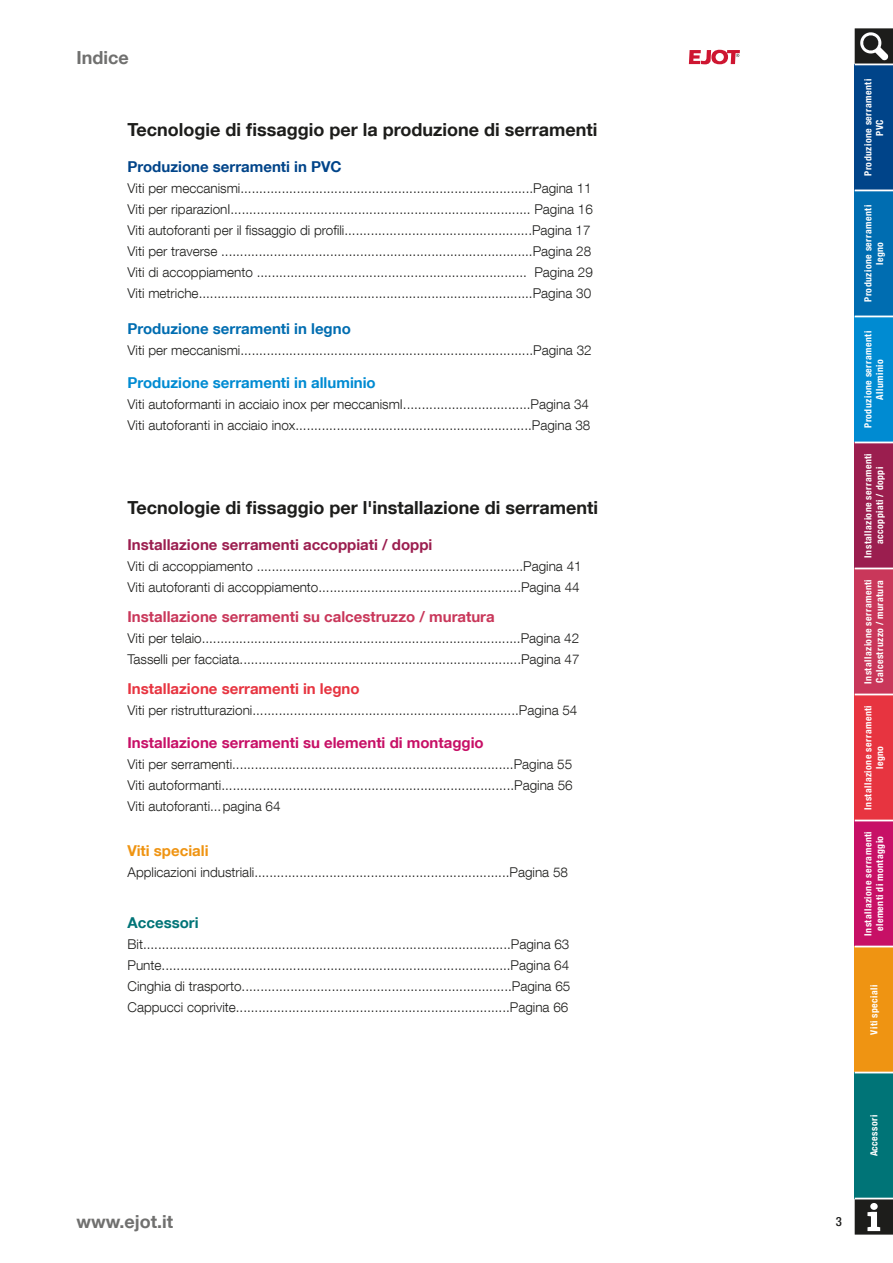
<style>
.page{position:relative;width:893px;height:1263px;background:#fff}
.page>*{position:absolute;margin:0;border:0;box-sizing:border-box;transform-origin:0 0}
.t1{font:700 18px "Helvetica Neue LT Com";color:#1d1d1b}
.t2{font:700 18px "Helvetica Neue LT Com";color:#70706f}
.t3{font:700 15px "Helvetica Neue LT Com";color:#c9375a}
.t4{font:700 15px "Helvetica Neue LT Com";color:#c71066}
.t5{font:700 15px "Helvetica Neue LT Com";color:#9b1e4f}
.t6{font:700 15px "Helvetica Neue LT Com";color:#008bd2}
.t7{font:700 15px "Helvetica Neue LT Com";color:#e73440}
.t8{font:700 15px "Helvetica Neue LT Com";color:#006db1}
.t9{font:700 15px "Helvetica Neue LT Com";color:#004489}
.t10{font:700 15px "Helvetica Neue LT Com";color:#ef9412}
.t11{font:700 15px "Helvetica Neue LT Com";color:#007477}
.t12{font:300 13.5px/21px "Helvetica Neue LT Com";color:#1d1d1b}
.t13{font:500 condensed 12.75px "Helvetica Neue LT Com";color:#1d1d1b}
.t14{font:700 condensed 9.75px/11.7px "Helvetica Neue LT Com";letter-spacing:.05em;color:#fff;text-align:center}
</style>
<div class="page">
<svg style="left:689px;top:50px;width:51px;height:14px"></svg>
<svg style="left:855px;top:28px;width:38px;height:1206px"></svg>
<div style="left:855px;top:64px;width:38px;height:126px;background:#004489"></div>
<div style="left:855px;top:190px;width:38px;height:126px;background:#006db1"></div>
<div style="left:855px;top:316px;width:38px;height:126px;background:#008bd2"></div>
<div style="left:855px;top:442px;width:38px;height:126px;background:#9b1e4f"></div>
<div style="left:855px;top:568px;width:38px;height:126px;background:#c9375a"></div>
<div style="left:855px;top:694px;width:38px;height:126px;background:#e73440"></div>
<div style="left:855px;top:820px;width:38px;height:126px;background:#c71066"></div>
<div style="left:855px;top:946px;width:38px;height:126px;background:#ef9412"></div>
<div style="left:855px;top:1072px;width:38px;height:126px;background:#007477"></div>
<hr style="left:855px;top:64px;width:38px;height:1px;background:#fff">
<hr style="left:855px;top:190px;width:38px;height:1px;background:#fff">
<hr style="left:855px;top:316px;width:38px;height:1px;background:#fff">
<hr style="left:855px;top:442px;width:38px;height:1px;background:#fff">
<hr style="left:855px;top:568px;width:38px;height:1px;background:#fff">
<hr style="left:855px;top:694px;width:38px;height:1px;background:#fff">
<hr style="left:855px;top:820px;width:38px;height:1px;background:#fff">
<hr style="left:855px;top:946px;width:38px;height:1px;background:#fff">
<hr style="left:855px;top:1072px;width:38px;height:1px;background:#fff">
<hr style="left:855px;top:1198px;width:38px;height:1px;background:#fff">
<svg style="left:859px;top:31px;width:29px;height:30px"></svg>
<svg style="left:867px;top:1203px;width:13px;height:28px"></svg>
<h1 class="t2" style="left:77px;top:46px;width:54px">Indice</h1>
<h1 class="t1" style="left:128px;top:118px;width:471px">Tecnologie di fissaggio per la produzione di serramenti</h1>
<p class="t9" style="left:128px;top:157px;width:216px">Produzione serramenti in PVC</p>
<p class="t12" style="left:128px;top:177px;width:467px">Viti per meccanismi..............................................................................Pagina 11<br>Viti per riparazionI................................................................................ Pagina 16<br>Viti autoforanti per il fissaggio di profili..................................................Pagina 17<br>Viti per traverse ...................................................................................Pagina 28<br>Viti di accoppiamento ........................................................................ Pagina 29<br>Viti metriche.........................................................................................Pagina 30</p>
<p class="t8" style="left:128px;top:319px;width:225px">Produzione serramenti in legno</p>
<p class="t12" style="left:128px;top:339px;width:466px">Viti per meccanismi..............................................................................Pagina 32</p>
<p class="t6" style="left:128px;top:373px;width:250px">Produzione serramenti in alluminio</p>
<p class="t12" style="left:128px;top:393px;width:464px">Viti autoformanti in acciaio inox per meccanismI..................................Pagina 34<br>Viti autoforanti in acciaio inox...............................................................Pagina 38</p>
<h1 class="t1" style="left:128px;top:496px;width:472px">Tecnologie di fissaggio per l'installazione di serramenti</h1>
<p class="t5" style="left:128px;top:535px;width:306px">Installazione serramenti accoppiati / doppi</p>
<p class="t12" style="left:128px;top:555px;width:456px">Viti di accoppiamento .......................................................................Pagina 41<br>Viti autoforanti di accoppiamento......................................................Pagina 44</p>
<p class="t3" style="left:128px;top:607px;width:369px">Installazione serramenti su calcestruzzo / muratura</p>
<p class="t12" style="left:128px;top:627px;width:454px">Viti per telaio.....................................................................................Pagina 42<br>Tasselli per facciata...........................................................................Pagina 47</p>
<p class="t7" style="left:128px;top:679px;width:234px">Installazione serramenti in legno</p>
<p class="t12" style="left:128px;top:699px;width:451px">Viti per ristrutturazioni.......................................................................Pagina 54</p>
<p class="t4" style="left:128px;top:733px;width:358px">Installazione serramenti su elementi di montaggio</p>
<p class="t12" style="left:128px;top:753px;width:447px;text-align:justify">Viti per serramenti...........................................................................Pagina 55<br>Viti autoformanti..............................................................................Pagina 56<br>Viti autoforanti...pagina 64</p>
<p class="t10" style="left:128px;top:841px;width:83px">Viti speciali</p>
<p class="t12" style="left:128px;top:861px;width:442px">Applicazioni industriali....................................................................Pagina 58</p>
<p class="t11" style="left:128px;top:913px;width:73px">Accessori</p>
<p class="t12" style="left:128px;top:933px;width:444px;text-align:justify">Bit..................................................................................................Pagina 63<br>Punte.............................................................................................Pagina 64<br>Cinghia di trasporto........................................................................Pagina 65<br>Cappucci coprivite.........................................................................Pagina 66</p>
<p class="t14" style="left:862px;top:176px;width:98px;rotate:-90deg">Produzione serramenti<br>PVC</p>
<p class="t14" style="left:862px;top:302px;width:98px;rotate:-90deg">Produzione serramenti legno</p>
<p class="t14" style="left:862px;top:428px;width:98px;rotate:-90deg">Produzione serramenti<br>Alluminio</p>
<p class="t14" style="left:862px;top:558px;width:106px;rotate:-90deg">Installazione serramenti accoppiati / doppi</p>
<p class="t14" style="left:862px;top:684px;width:106px;text-align:left;rotate:-90deg">Installazione serramenti<br>Calcestruzzo / muratura</p>
<p class="t14" style="left:862px;top:810px;width:106px;rotate:-90deg">Installazione serramenti legno</p>
<p class="t14" style="left:862px;top:936px;width:106px;rotate:-90deg">Installazione serramenti elementi di montaggio</p>
<p class="t14" style="left:868px;top:1034px;width:52px;rotate:-90deg">Viti speciali</p>
<h1 class="t2" style="left:77px;top:1210px;width:98px">www.ejot.it</h1>
<p class="t13" style="left:836px;top:1214px;width:8px">3</p>
<p class="t14" style="left:868px;top:1156px;width:43px;rotate:-90deg">Accessori</p>
</div>
